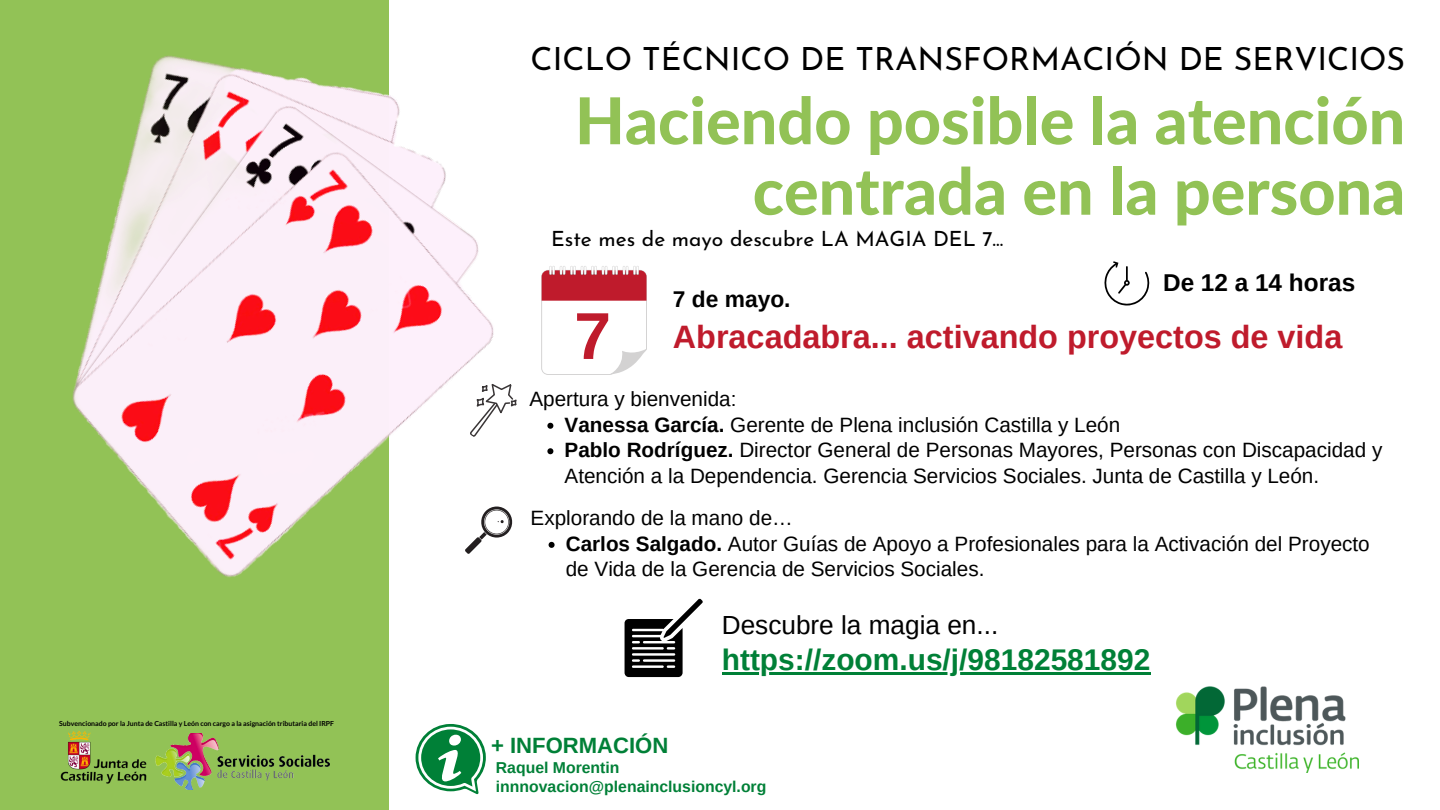
<style>
.page{position:relative;width:1440px;height:810px;background:#fff}
.page>*{position:absolute;margin:0;border:0;box-sizing:border-box;transform-origin:0 0}
.t1{font:700 66.3px "Arimo";color:#bf1b2c}
.t2{font:800 64.6px/70.5px "Lato";color:#92c256;text-align:right}
.t3{font:700 32.4px "Arimo";color:#bf1b2c}
.t4{font:32px "Josefin Sans";color:#000}
.t5{font:700 29.9px "Arimo";color:#008037}
.t6{font:26.2px "Arimo";color:#000}
.t7{font:700 24.3px "Arimo";color:#000}
.t8{font:700 22.8px "Arimo";color:#000}
.t9{font:700 22.1px "Arimo";color:#008037}
.t10{font:21px "Josefin Sans";color:#000}
.t11{font:20.7px/25.5px "Arimo";color:#000}
.t12{font:700 15.8px/18.9px "Arimo";color:#008037}
.t13{font:700 6.9px "Lato";color:#000}
.s1{font-weight:700}
</style>
<div class="page">
<div style="left:0;top:0;width:388px;height:810px;background:#92c256"></div>
<img style="left:60px;top:731px;width:87px;height:53px">
<img style="left:155px;top:734px;width:174px;height:55px">
<img style="left:72px;top:0;width:553px;height:677px">
<svg style="left:1104px;top:261px;width:46px;height:45px"></svg>
<svg style="left:541px;top:266px;width:106px;height:109px"></svg>
<svg style="left:465px;top:507px;width:49px;height:47px"></svg>
<svg style="left:625px;top:599px;width:78px;height:78px"></svg>
<hr style="left:722px;top:672px;width:428px;height:3px;background:#008037">
<img style="left:1176px;top:686px;width:183px;height:87px">
<svg style="left:549px;top:542px;width:6px;height:6px"></svg>
<svg style="left:547px;top:423px;width:6px;height:6px"></svg>
<svg style="left:547px;top:448px;width:6px;height:6px"></svg>
<svg style="left:468px;top:371px;width:55px;height:68px"></svg>
<svg style="left:416px;top:724px;width:70px;height:70px"></svg>
<p class="t13" style="left:59px;top:719px;width:276px">Subvencionado por la Junta de Castilla y León con cargo a la asignación tributaria del IRPF</p>
<p class="t4" style="left:531px;top:46px;width:876px">CICLO TÉCNICO DE TRANSFORMACIÓN DE SERVICIOS</p>
<p class="t2" style="left:575px;top:84px;width:832px">Haciendo posible la atención centrada en la persona</p>
<p class="t10" style="left:551px;top:231px;width:454px">Este mes de mayo descubre LA MAGIA DEL 7...</p>
<p class="t1" style="left:574px;top:299px;width:38px">7</p>
<p class="t7" style="left:1163px;top:269px;width:194px">De 12 a 14 horas</p>
<p class="t8" style="left:673px;top:287px;width:119px">7 de mayo.</p>
<p class="t3" style="left:673px;top:318px;width:671px">Abracadabra... activando proyectos de vida</p>
<p class="t11" style="left:529px;top:386px;width:209px">Apertura y bienvenida:</p>
<p class="t11" style="left:565px;top:412px;width:557px"><span class="s1">Vanessa García.</span> Gerente de Plena inclusión Castilla y León</p>
<p class="t11" style="left:565px;top:437px;width:819px"><span class="s1">Pablo Rodríguez.</span> Director General de Personas Mayores, Personas con Discapacidad y<br>Atención a la Dependencia. Gerencia Servicios Sociales. Junta de Castilla y León.</p>
<p class="t11" style="left:531px;top:505px;width:264px">Explorando de la mano de…</p>
<p class="t11" style="left:566px;top:531px;width:806px"><span class="s1">Carlos Salgado.</span> Autor Guías de Apoyo a Profesionales para la Activación del Proyecto de Vida de la Gerencia de Servicios Sociales.</p>
<p class="t6" style="left:722px;top:610px;width:278px">Descubre la magia en...</p>
<p class="t5" style="left:722px;top:643px;width:430px">https://zoom.us/j/98182581892</p>
<p class="t9" style="left:491px;top:733px;width:179px">+ INFORMACIÓN</p>
<p class="t12" style="left:496px;top:758px;width:272px">Raquel Morentin innnovacion@plenainclusioncyl.org</p>
</div>
